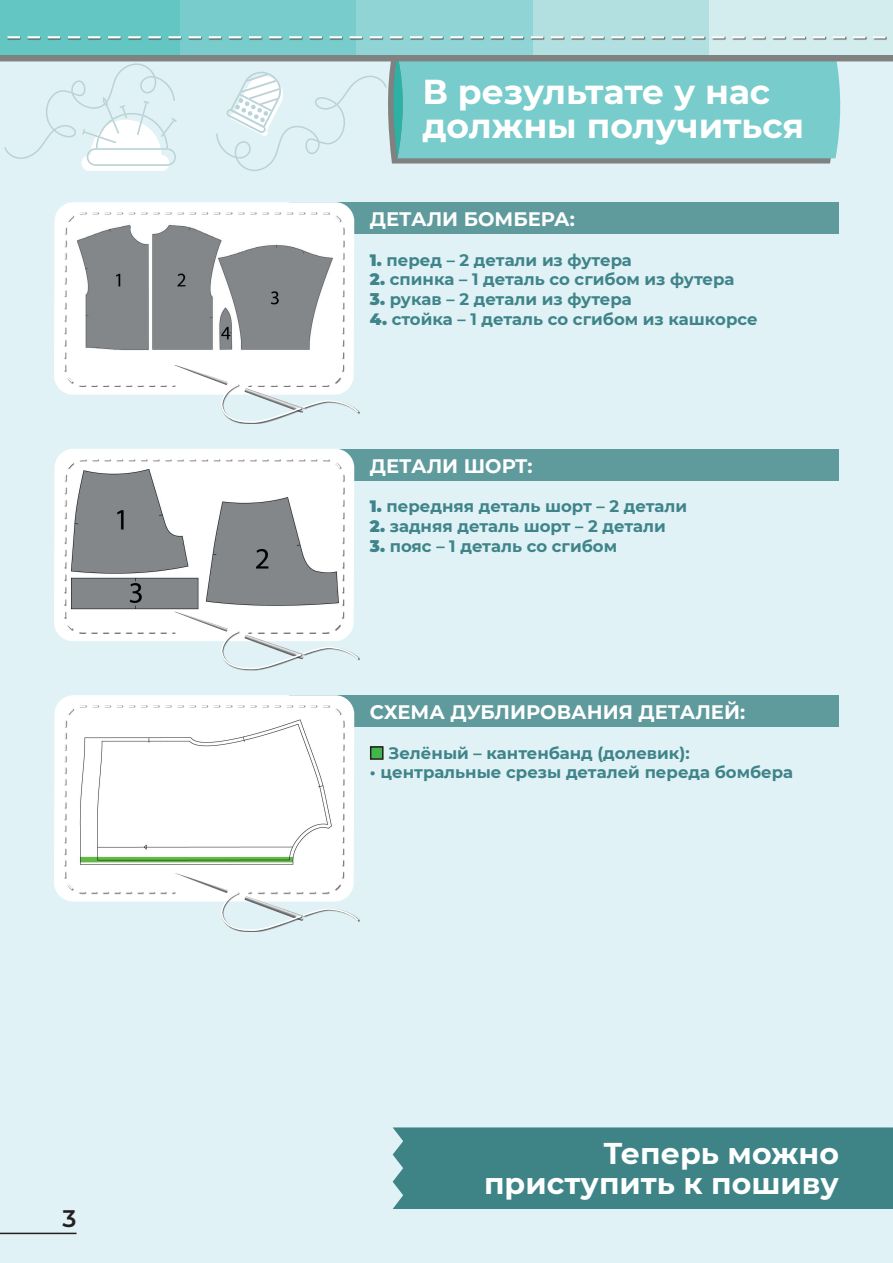
<style>
.page{position:relative;width:893px;height:1263px;background:#fff}
.page>*{position:absolute;margin:0;border:0;box-sizing:border-box;transform-origin:0 0}
.t1{font:700 34.5px/34.5px "Montserrat";color:#fff}
.t2{font:700 30px/30px "Montserrat";color:#fff;text-align:right}
.t3{font:600 24px "Montserrat";color:#231f20}
.t4{font:700 19.5px "Montserrat";color:#fff}
.t5{font:700 16.5px "Montserrat";color:#3f848a}
.s1{font-weight:900}
</style>
<div class="page">
<div style="left:0;top:1px;width:893px;height:1262px;background:#e0f2f5"></div>
<div style="left:708px;top:0;width:185px;height:55px;background:#d3eced"></div>
<div style="left:532px;top:0;width:176px;height:55px;background:#b2dfdf"></div>
<div style="left:356px;top:0;width:176px;height:55px;background:#91d4d5"></div>
<div style="left:180px;top:0;width:176px;height:55px;background:#78cccb"></div>
<div style="left:0;top:0;width:180px;height:55px;background:#64c6c3"></div>
<svg style="left:0;top:55px;width:893px;height:116px"></svg>
<hr style="left:0;top:0;width:1px;height:55px;background:#d3eced">
<hr style="left:7px;top:36px;width:880px;height:4px;background:#231f20;opacity:.75">
<svg style="left:853px;top:36px;width:12px;height:2px"></svg>
<svg style="left:833px;top:36px;width:12px;height:2px"></svg>
<svg style="left:813px;top:36px;width:12px;height:2px"></svg>
<svg style="left:792px;top:36px;width:13px;height:2px"></svg>
<svg style="left:772px;top:36px;width:13px;height:2px"></svg>
<svg style="left:752px;top:36px;width:13px;height:2px"></svg>
<svg style="left:732px;top:36px;width:13px;height:2px"></svg>
<svg style="left:712px;top:36px;width:12px;height:2px"></svg>
<svg style="left:692px;top:36px;width:12px;height:2px"></svg>
<svg style="left:672px;top:36px;width:12px;height:2px"></svg>
<svg style="left:652px;top:36px;width:12px;height:2px"></svg>
<svg style="left:631px;top:36px;width:13px;height:2px"></svg>
<svg style="left:611px;top:36px;width:13px;height:2px"></svg>
<svg style="left:591px;top:36px;width:13px;height:2px"></svg>
<svg style="left:571px;top:36px;width:13px;height:2px"></svg>
<svg style="left:551px;top:36px;width:12px;height:2px"></svg>
<svg style="left:531px;top:36px;width:12px;height:2px"></svg>
<svg style="left:511px;top:36px;width:12px;height:2px"></svg>
<svg style="left:490px;top:36px;width:13px;height:2px"></svg>
<svg style="left:470px;top:36px;width:13px;height:2px"></svg>
<svg style="left:450px;top:36px;width:13px;height:2px"></svg>
<svg style="left:430px;top:36px;width:13px;height:2px"></svg>
<svg style="left:410px;top:36px;width:13px;height:2px"></svg>
<svg style="left:390px;top:36px;width:12px;height:2px"></svg>
<svg style="left:370px;top:36px;width:12px;height:2px"></svg>
<svg style="left:350px;top:36px;width:12px;height:2px"></svg>
<svg style="left:329px;top:36px;width:13px;height:2px"></svg>
<svg style="left:309px;top:36px;width:13px;height:2px"></svg>
<svg style="left:289px;top:36px;width:13px;height:2px"></svg>
<svg style="left:269px;top:36px;width:13px;height:2px"></svg>
<svg style="left:249px;top:36px;width:13px;height:2px"></svg>
<svg style="left:229px;top:36px;width:12px;height:2px"></svg>
<svg style="left:209px;top:36px;width:12px;height:2px"></svg>
<svg style="left:189px;top:36px;width:12px;height:2px"></svg>
<svg style="left:168px;top:36px;width:13px;height:2px"></svg>
<svg style="left:148px;top:36px;width:13px;height:2px"></svg>
<svg style="left:128px;top:36px;width:13px;height:2px"></svg>
<svg style="left:108px;top:36px;width:13px;height:2px"></svg>
<svg style="left:88px;top:36px;width:13px;height:2px"></svg>
<svg style="left:68px;top:36px;width:12px;height:2px"></svg>
<svg style="left:48px;top:36px;width:12px;height:2px"></svg>
<svg style="left:28px;top:36px;width:12px;height:2px"></svg>
<svg style="left:7px;top:36px;width:13px;height:2px"></svg>
<svg style="left:873px;top:36px;width:12px;height:2px"></svg>
<hr style="left:0;top:1233px;width:77px;height:1px;background:#231f20">
<div style="left:393px;top:1127px;width:500px;height:82px;background:#3e8487"></div>
<div style="left:290px;top:202px;width:549px;height:32px;background:#5f9a9d"></div>
<svg style="left:54px;top:202px;width:300px;height:190px;fill:#fff"></svg>
<div style="left:290px;top:449px;width:549px;height:32px;background:#5f9a9d"></div>
<div style="left:54px;top:449px;width:300px;height:189px;background:#fff"></div>
<svg style="left:63px;top:212px;width:281px;height:24px"></svg>
<svg style="left:63px;top:458px;width:281px;height:24px"></svg>
<svg style="left:63px;top:236px;width:297px;height:188px"></svg>
<div style="left:221px;top:631px;width:139px;height:40px;background:#231f20;opacity:.75"></div>
<svg style="left:63px;top:482px;width:297px;height:188px"></svg>
<img style="left:70px;top:222px;width:268px;height:133px">
<img style="left:71px;top:469px;width:267px;height:141px">
<div style="left:290px;top:695px;width:549px;height:32px;background:#5f9a9d"></div>
<svg style="left:54px;top:695px;width:300px;height:206px;fill:#fff"></svg>
<svg style="left:63px;top:705px;width:281px;height:188px"></svg>
<img style="left:73px;top:718px;width:263px;height:156px">
<img style="left:173px;top:873px;width:131px;height:29px">
<svg style="left:220px;top:882px;width:140px;height:50px"></svg>
<div style="left:371px;top:747px;width:12px;height:12px;background:#43b64b"></div>
<div style="left:370px;top:746px;width:14px;height:14px;border:2px solid #231f20"></div>
<h3 class="t3" style="left:63px;top:1201px;width:15px">3</h3>
<h1 class="t1" style="left:422px;top:72px;width:383px">В результате у нас должны получиться</h1>
<p class="t4" style="left:370px;top:205px;width:207px">ДЕТАЛИ БОМБЕРА:</p>
<p class="t5" style="left:370px;top:248px;width:263px"><span class="s1">1.</span> перед – 2 детали из футера</p>
<p class="t5" style="left:370px;top:268px;width:366px"><span class="s1">2.</span> спинка – 1 деталь со сгибом из футера</p>
<p class="t5" style="left:370px;top:287px;width:263px"><span class="s1">3.</span> рукав – 2 детали из футера</p>
<p class="t5" style="left:370px;top:307px;width:389px"><span class="s1">4.</span> стойка – 1 деталь со сгибом из кашкорсе</p>
<p class="t4" style="left:370px;top:452px;width:164px">ДЕТАЛИ ШОРТ:</p>
<p class="t5" style="left:370px;top:494px;width:319px"><span class="s1">1.</span> передняя деталь шорт – 2 детали</p>
<p class="t5" style="left:370px;top:514px;width:297px"><span class="s1">2.</span> задняя деталь шорт – 2 детали</p>
<p class="t5" style="left:370px;top:534px;width:249px"><span class="s1">3.</span> пояс – 1 деталь со сгибом</p>
<p class="t4" style="left:370px;top:698px;width:377px">СХЕМА ДУБЛИРОВАНИЯ ДЕТАЛЕЙ:</p>
<p class="t5" style="left:389px;top:741px;width:303px">Зелёный – кантенбанд (долевик):</p>
<p class="t5" style="left:370px;top:761px;width:425px">• центральные срезы деталей переда бомбера</p>
<h2 class="t2" style="left:484px;top:1137px;width:356px">Теперь можно приступить к пошиву</h2>
</div>
